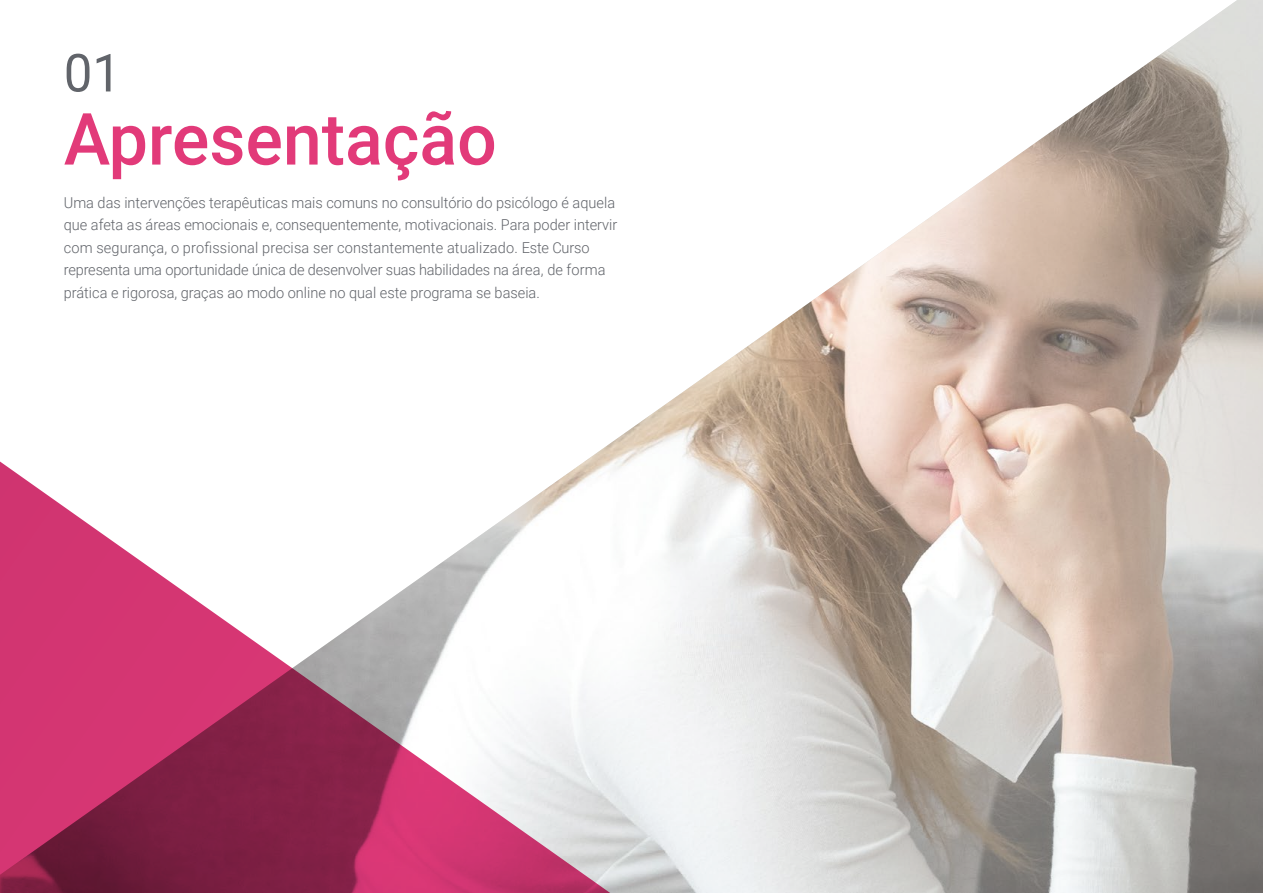
<style>
.page{position:relative;width:1263px;height:893px;background:#fff}
.page>*{position:absolute;margin:0;border:0;box-sizing:border-box;transform-origin:0 0}
.t1{font:500 72px "Roboto";color:#e23a79}
.t2{font:52.5px "Roboto";color:#61646a}
.t3{font:300 15px/22.5px "Roboto";color:#61646a}
</style>
<div class="page">
<img style="left:607px;top:0;width:656px;height:893px">
<svg style="left:0;top:446px;width:640px;height:447px"></svg>
<h2 class="t2" style="left:64px;top:36px;width:59px">01</h2>
<h1 class="t1" style="left:64px;top:89px;width:435px">Apresentação</h1>
<p class="t3" style="left:64px;top:191px;width:555px">Uma das intervenções terapêuticas mais comuns no consultório do psicólogo é aquela que afeta as áreas emocionais e, consequentemente, motivacionais. Para poder intervir com segurança, o profissional precisa ser constantemente atualizado. Este Curso representa uma oportunidade única de desenvolver suas habilidades na área, de forma prática e rigorosa, graças ao modo online no qual este programa se baseia.</p>
</div>
